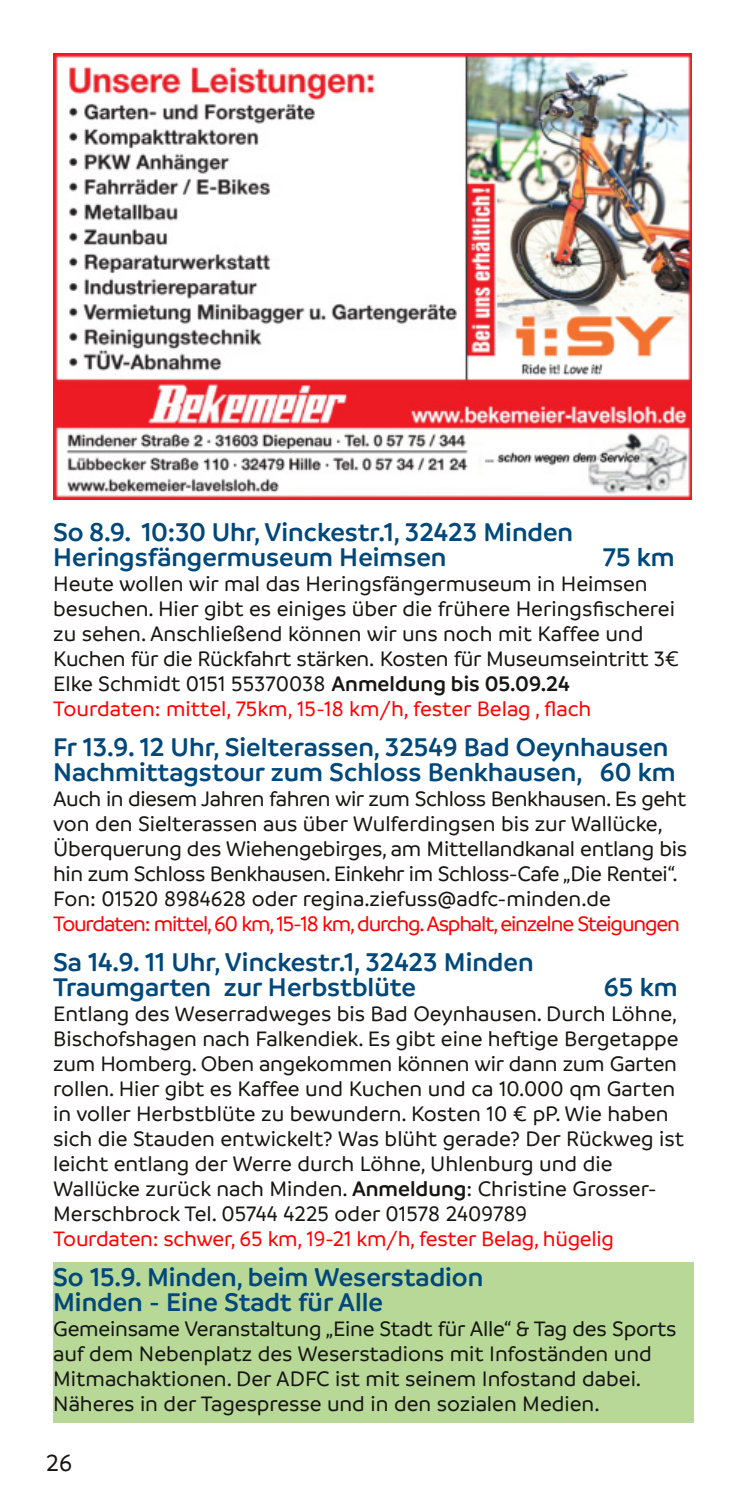
<style>
.page{position:relative;width:745px;height:1489px;background:#fff}
.page>*{position:absolute;margin:0;border:0;box-sizing:border-box;transform-origin:0 0}
.t1{font:27.5px/25px ".F0 x 19 bd 9 f";color:#00487b}
.t2{font:25px ".F0 x 19 bda 4";color:#171513}
.t3{font:22.5px/25px ".F0 x 19 bda 4";letter-spacing:-.005em;color:#171513}
.t4{font:22.5px ".F0 x 19 bda 4";letter-spacing:-.05em;color:#f00}
.t5{font:22.5px ".F0 x 19 bda 4";letter-spacing:-.015em;color:#f00}
.s1{font-family:".F0 x 19 bd 9 f"}
.s2{color:#f00}
</style>
<div class="page">
<div style="left:53px;top:1261px;width:640px;height:161px;background:#b8d898"></div>
<img style="left:53px;top:53px;width:638px;height:446px">
<p class="t1" style="left:53px;top:519px;width:521px">So 8.9. 10:30 Uhr, Vinckestr.1, 32423 Minden<br>Heringsfängermuseum Heimsen</p>
<p class="t1" style="left:602px;top:544px;width:73px">75 km</p>
<p class="t3" style="left:53px;top:571px;width:627px">Heute wollen wir mal das Heringsfängermuseum in Heimsen besuchen. Hier gibt es einiges über die frühere Heringsfischerei zu sehen. Anschließend können wir uns noch mit Kaffee und Kuchen für die Rückfahrt stärken. Kosten für Museumseintritt 3€ Elke Schmidt 0151 55370038 <span class="s1">Anmeldung bis 05.09.24<br></span><span class="s2">Tourdaten: mittel, 75km, 15-18 km/h, fester Belag , flach</span></p>
<p class="t1" style="left:53px;top:734px;width:623px">Fr 13.9. 12 Uhr, Sielterassen, 32549 Bad Oeynhausen<br>Nachmittagstour zum Schloss Benkhausen, 60 km</p>
<p class="t3" style="left:53px;top:786px;width:635px">Auch in diesem Jahren fahren wir zum Schloss Benkhausen. Es geht von den Sielterassen aus über Wulferdingsen bis zur Wallücke, Überquerung des Wiehengebirges, am Mittellandkanal entlang bis hin zum Schloss Benkhausen. Einkehr im Schloss-Cafe „Die Rentei“.<br>Fon: 01520 8984628 oder regina.ziefuss@adfc-minden.de</p>
<p class="t4" style="left:53px;top:912px;width:627px">Tourdaten: mittel, 60 km, 15-18 km, durchg. Asphalt, einzelne Steigungen</p>
<p class="t1" style="left:53px;top:949px;width:481px">Sa 14.9. 11 Uhr, Vinckestr.1, 32423 Minden<br>Traumgarten zur Herbstblüte</p>
<p class="t1" style="left:603px;top:974px;width:75px">65 km</p>
<p class="t3" style="left:53px;top:1001px;width:631px">Entlang des Weserradweges bis Bad Oeynhausen. Durch Löhne, Bischofshagen nach Falkendiek. Es gibt eine heftige Bergetappe zum Homberg. Oben angekommen können wir dann zum Garten rollen. Hier gibt es Kaffee und Kuchen und ca 10.000 qm Garten in voller Herbstblüte zu bewundern. Kosten 10 € pP. Wie haben sich die Stauden entwickelt? Was blüht gerade? Der Rückweg ist leicht entlang der Werre durch Löhne, Uhlenburg und die Wallücke zurück nach Minden. <span class="s1">Anmeldung</span>: Christine Grosser-Merschbrock Tel. 05744 4225 oder 01578 2409789</p>
<p class="t5" style="left:53px;top:1227px;width:562px">Tourdaten: schwer, 65 km, 19-21 km/h, fester Belag, hügelig</p>
<p class="t1" style="left:53px;top:1264px;width:431px">So 15.9. Minden, beim Weserstadion<br>Minden - Eine Stadt für Alle</p>
<p class="t3" style="left:53px;top:1316px;width:624px">Gemeinsame Veranstaltung „Eine Stadt für Alle“ &amp; Tag des Sports auf dem Nebenplatz des Weserstadions mit Infoständen und Mitmachaktionen. Der ADFC ist mit seinem Infostand dabei.<br>Näheres in der Tagespresse und in den sozialen Medien.</p>
<p class="t2" style="left:46px;top:1450px;width:27px">26</p>
</div>
